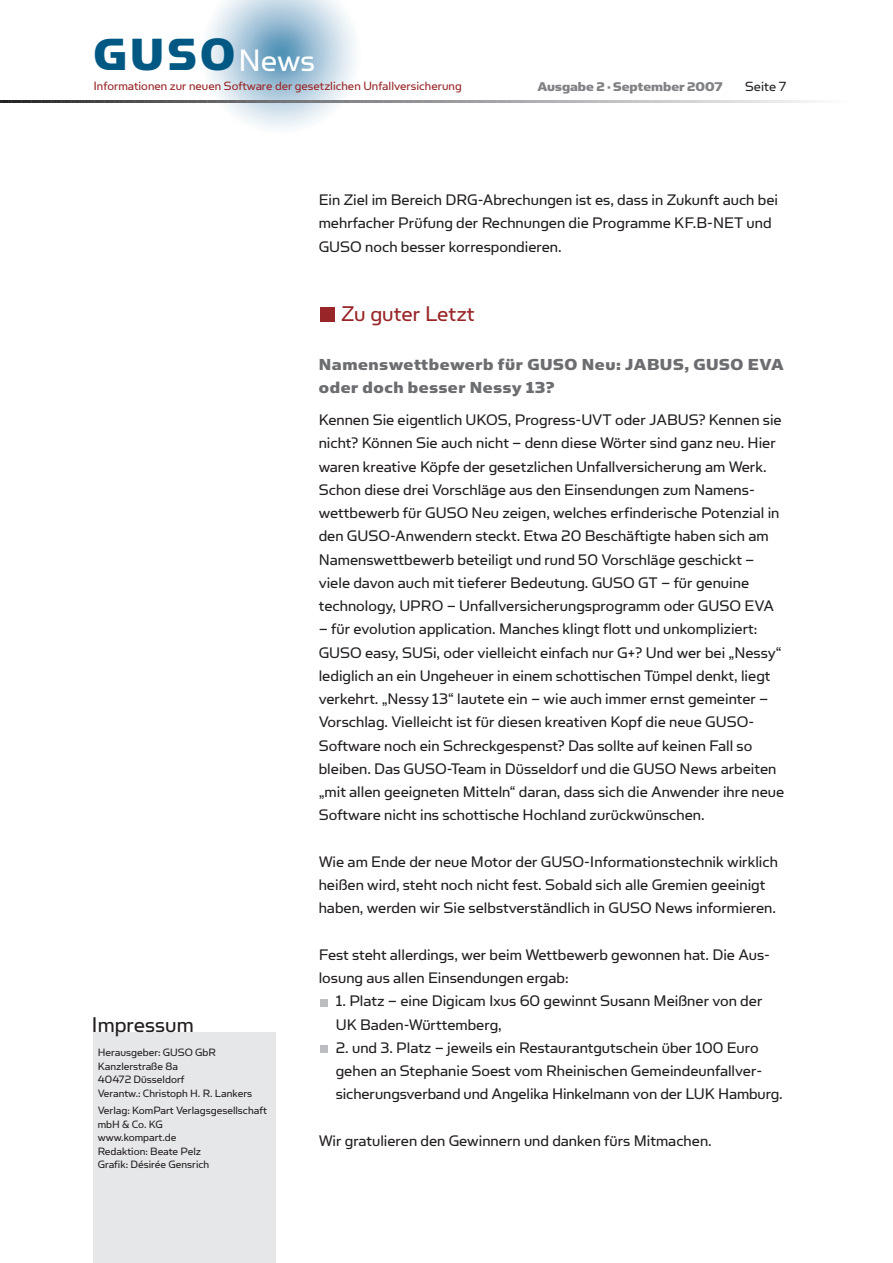
<style>
.page{position:relative;width:893px;height:1263px;background:#fff}
.page>*{position:absolute;margin:0;border:0;box-sizing:border-box;transform-origin:0 0}
.t1{font:50.85px "Simian Display Chimpanzee";color:#005883;scale:.96 1}
.t2{font:24px "Simian Text Orangutan";color:#982527}
.t3{font:24px "Simian Text Orangutan";color:#231f20}
.t4{font:18px/23.2px "Simian Text Chimpanzee";letter-spacing:.035em;color:#6c6d70}
.t5{font:17.25px/23.2px "Simian Text Orangutan";color:#231f20}
.t6{font:15px "Simian Text Orangutan";color:#231f20}
.t7{font:14.25px "Simian Text Chimpanzee";color:#808285}
.t8{font:13.5px "Simian Text Orangutan";color:#982527}
.t9{font:12px/13.5px "Simian Text Orangutan";color:#231f20}
.s1{font-family:"Simian Text Orangutan";font-size:34.95px;color:#fff}
</style>
<div class="page">
<div style="left:320px;top:1045px;width:8px;height:8px;background:#bcbdc0"></div>
<div style="left:320px;top:999px;width:8px;height:7px;background:#bcbdc0"></div>
<div style="left:320px;top:307px;width:15px;height:14px;background:#982527"></div>
<svg style="left:0;top:0;width:815px;height:128px"></svg>
<div style="left:93px;top:1032px;width:183px;height:231px;background:#e6e7e9"></div>
<h1 class="t1" style="left:93px;top:27px;width:232px">GUSO<span class="s1">News</span></h1>
<p class="t8" style="left:93px;top:82px;width:370px">Informationen zur neuen Software der gesetzlichen Unfallversicherung</p>
<p class="t7" style="left:537px;top:81px;width:187px">Ausgabe 2 · September 2007</p>
<p class="t6" style="left:745px;top:81px;width:43px">Seite 7</p>
<h2 class="t3" style="left:91px;top:1017px;width:104px">Impressum</h2>
<p class="t9" style="left:98px;top:1047px;width:156px">Herausgeber: GUSO GbR<br>Kanzlerstraße 8a<br>40472 Düsseldorf<br>Verantw.: Christoph H. R. Lankers</p>
<p class="t9" style="left:98px;top:1105px;width:171px">Verlag: KomPart Verlagsgesellschaft mbH &amp; Co. KG<br>www.kompart.de<br>Redaktion: Beate Pelz<br>Grafik: Désirée Gensrich</p>
<p class="t5" style="left:319px;top:190px;width:461px">Ein Ziel im Bereich DRG-Abrechungen ist es, dass in Zukunft auch bei mehrfacher Prüfung der Rechnungen die Programme KF.B-NET und<br>GUSO noch besser korrespondieren.</p>
<h2 class="t2" style="left:341px;top:307px;width:135px">Zu guter Letzt</h2>
<p class="t4" style="left:319px;top:354px;width:466px">Namenswettbewerb für GUSO Neu: JABUS, GUSO EVA oder doch besser Nessy 13?</p>
<p class="t5" style="left:319px;top:410px;width:464px">Kennen Sie eigentlich UKOS, Progress-UVT oder JABUS? Kennen sie nicht? Können Sie auch nicht – denn diese Wörter sind ganz neu. Hier waren kreative Köpfe der gesetzlichen Unfallversicherung am Werk.<br>Schon diese drei Vorschläge aus den Einsendungen zum Namens&shy;wettbewerb für GUSO Neu zeigen, welches erfinderische Potenzial in den GUSO-Anwendern steckt. Etwa 20 Beschäftigte haben sich am Namenswettbewerb beteiligt und rund 50 Vorschläge geschickt – viele davon auch mit tieferer Bedeutung. GUSO GT – für genuine technology, UPRO – Unfallversicherungsprogramm oder GUSO EVA</p>
<p class="t5" style="left:319px;top:619px;width:467px">– für evolution application. Manches klingt flott und unkompliziert:<br>GUSO easy, SUSi, oder vielleicht einfach nur G+? Und wer bei „Nessy“ lediglich an ein Ungeheuer in einem schottischen Tümpel denkt, liegt verkehrt. „Nessy 13“ lautete ein – wie auch immer ernst gemeinter – Vorschlag. Vielleicht ist für diesen kreativen Kopf die neue GUSO-Software noch ein Schreckgespenst? Das sollte auf keinen Fall so bleiben. Das GUSO-Team in Düsseldorf und die GUSO News arbeiten „mit allen geeigneten Mitteln“ daran, dass sich die Anwender ihre neue Software nicht ins schottische Hochland zurückwünschen.</p>
<p class="t5" style="left:319px;top:852px;width:461px">Wie am Ende der neue Motor der GUSO-Informationstechnik wirklich heißen wird, steht noch nicht fest. Sobald sich alle Gremien geeinigt haben, werden wir Sie selbstverständlich in GUSO News informieren.</p>
<p class="t5" style="left:319px;top:945px;width:453px">Fest steht allerdings, wer beim Wettbewerb gewonnen hat. Die Aus&shy;losung aus allen Einsendungen ergab:</p>
<p class="t5" style="left:336px;top:991px;width:428px">1. Platz – eine Digicam Ixus 60 gewinnt Susann Meißner von der<br>UK Baden-Württemberg,</p>
<p class="t5" style="left:336px;top:1038px;width:448px">2. und 3. Platz – jeweils ein Restaurantgutschein über 100 Euro gehen an Stephanie Soest vom Rheinischen Gemeindeunfallver&shy;sicherungsverband und Angelika Hinkelmann von der LUK Hamburg.</p>
<p class="t5" style="left:319px;top:1131px;width:395px">Wir gratulieren den Gewinnern und danken fürs Mitmachen.</p>
</div>
